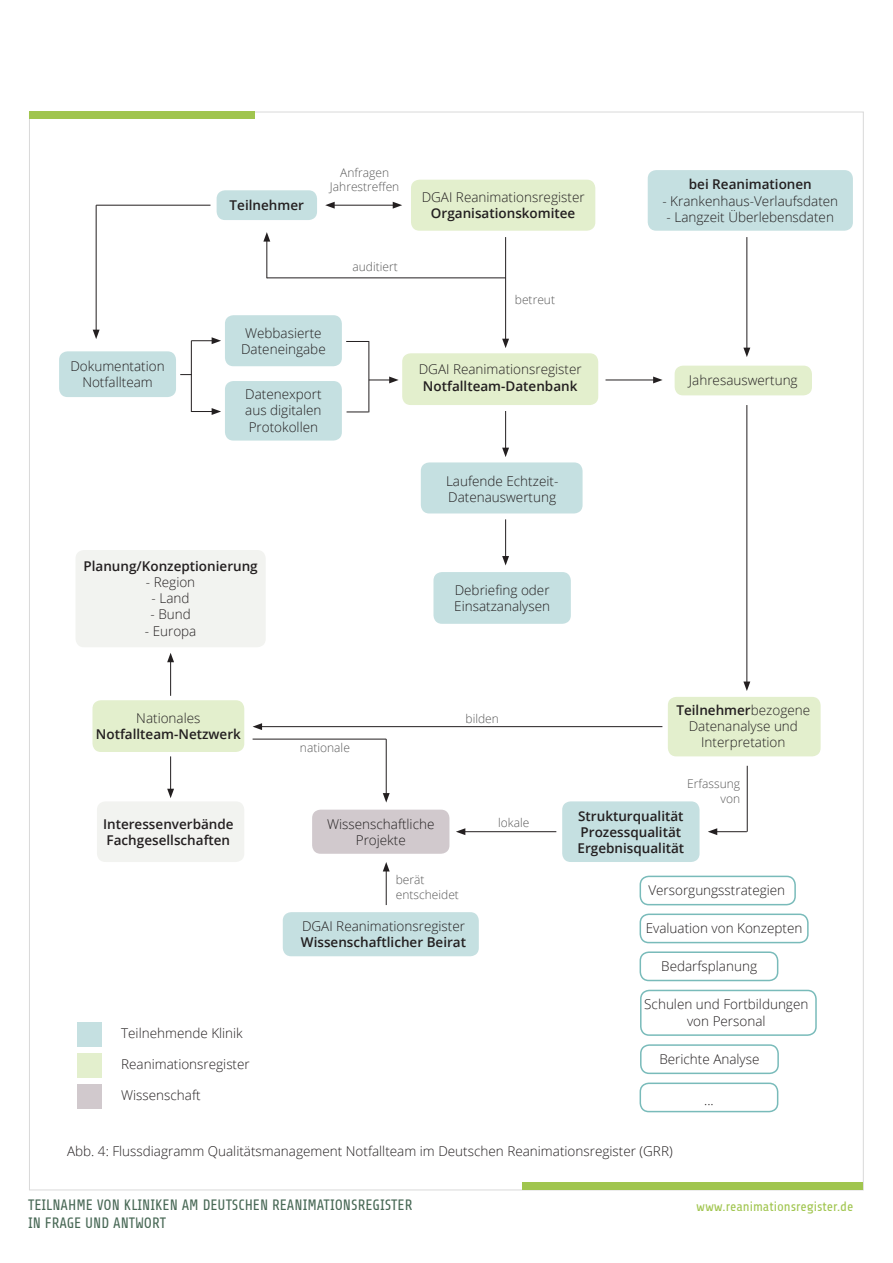
<style>
.page{position:relative;width:893px;height:1263px;background:#fff}
.page>*{position:absolute;margin:0;border:0;box-sizing:border-box;transform-origin:0 0}
.t1{font:15px "Share";color:#486855}
.t2{font:300 13.5px/16.2px "Open Sans";color:#231f20;text-align:center}
.t3{font:600 13.5px/16.2px "Open Sans";color:#231f20}
.t4{font:13.5px "Share";color:#a0c54e}
.t5{font:300 12px/14.4px "Open Sans";color:#595959;text-align:center}
.s1{font-weight:600}
</style>
<div class="page">
<div style="left:29px;top:112px;width:225px;height:7px;background:#a0c54e"></div>
<div style="left:523px;top:1182px;width:340px;height:7px;background:#a0c54e"></div>
<div style="left:97px;top:801px;width:147px;height:61px;background:#f2f3f0;border-radius:9px"></div>
<div style="left:217px;top:190px;width:100px;height:30px;background:#c5e0e1;border-radius:9px"></div>
<div style="left:59px;top:351px;width:117px;height:46px;background:#c5e0e1;border-radius:9px"></div>
<div style="left:225px;top:381px;width:117px;height:60px;background:#c5e0e1;border-radius:9px"></div>
<div style="left:225px;top:315px;width:117px;height:51px;background:#c5e0e1;border-radius:9px"></div>
<div style="left:421px;top:462px;width:162px;height:51px;background:#c5e0e1;border-radius:9px"></div>
<div style="left:402px;top:353px;width:196px;height:52px;background:#e3efcd;border-radius:9px"></div>
<div style="left:411px;top:180px;width:184px;height:51px;background:#e3efcd;border-radius:9px"></div>
<div style="left:433px;top:572px;width:138px;height:52px;background:#c5e0e1;border-radius:9px"></div>
<div style="left:648px;top:170px;width:205px;height:61px;background:#c5e0e1;border-radius:9px"></div>
<div style="left:675px;top:366px;width:137px;height:29px;background:#e3efcd;border-radius:9px"></div>
<div style="left:668px;top:697px;width:153px;height:59px;background:#e3efcd;border-radius:9px"></div>
<div style="left:76px;top:550px;width:190px;height:97px;background:#f2f3f0;border-radius:9px"></div>
<div style="left:92px;top:700px;width:152px;height:52px;background:#e3efcd;border-radius:9px"></div>
<div style="left:312px;top:810px;width:137px;height:44px;background:#d1c9cd;border-radius:9px"></div>
<div style="left:283px;top:912px;width:196px;height:44px;background:#c5e0e1;border-radius:9px"></div>
<div style="left:562px;top:801px;width:138px;height:61px;background:#c5e0e1;border-radius:9px"></div>
<div style="left:640px;top:876px;width:156px;height:29px;border:2px solid #79bbba;border-radius:9px"></div>
<div style="left:640px;top:951px;width:138px;height:30px;border:2px solid #79bbba;border-radius:9px"></div>
<div style="left:640px;top:1044px;width:139px;height:30px;border:2px solid #79bbba;border-radius:9px"></div>
<div style="left:640px;top:913px;width:169px;height:30px;border:2px solid #79bbba;border-radius:9px"></div>
<div style="left:640px;top:990px;width:177px;height:46px;border:2px solid #79bbba;border-radius:9px"></div>
<div style="left:640px;top:1082px;width:138px;height:30px;border:2px solid #79bbba;border-radius:9px"></div>
<hr style="left:332px;top:205px;width:63px;height:1px;background:#231f20">
<svg style="left:325px;top:202px;width:10px;height:7px"></svg>
<svg style="left:393px;top:202px;width:9px;height:7px"></svg>
<hr style="left:505px;top:237px;width:1px;height:104px;background:#231f20">
<svg style="left:502px;top:339px;width:7px;height:9px"></svg>
<hr style="left:746px;top:237px;width:1px;height:113px;background:#231f20">
<svg style="left:743px;top:348px;width:7px;height:9px"></svg>
<hr style="left:505px;top:411px;width:1px;height:39px;background:#231f20">
<svg style="left:502px;top:448px;width:7px;height:9px"></svg>
<hr style="left:505px;top:519px;width:1px;height:39px;background:#231f20">
<svg style="left:502px;top:556px;width:7px;height:9px"></svg>
<hr style="left:96px;top:205px;width:1px;height:127px;background:#231f20">
<svg style="left:93px;top:330px;width:7px;height:9px"></svg>
<hr style="left:96px;top:205px;width:114px;height:1px;background:#231f20">
<svg style="left:369px;top:376px;width:30px;height:7px"></svg>
<svg style="left:191px;top:337px;width:30px;height:7px"></svg>
<svg style="left:192px;top:408px;width:29px;height:7px"></svg>
<hr style="left:191px;top:341px;width:1px;height:71px;background:#231f20">
<svg style="left:346px;top:341px;width:22px;height:1px"></svg>
<svg style="left:347px;top:412px;width:21px;height:1px"></svg>
<hr style="left:368px;top:341px;width:1px;height:71px;background:#231f20">
<hr style="left:267px;top:277px;width:239px;height:1px;background:#231f20">
<hr style="left:266px;top:239px;width:1px;height:39px;background:#231f20">
<svg style="left:263px;top:232px;width:7px;height:10px"></svg>
<hr style="left:605px;top:380px;width:50px;height:1px;background:#231f20">
<svg style="left:653px;top:376px;width:10px;height:7px"></svg>
<hr style="left:746px;top:405px;width:1px;height:279px;background:#231f20">
<svg style="left:743px;top:681px;width:7px;height:10px"></svg>
<hr style="left:260px;top:726px;width:402px;height:1px;background:#231f20">
<svg style="left:253px;top:723px;width:9px;height:7px"></svg>
<hr style="left:170px;top:660px;width:1px;height:36px;background:#231f20">
<svg style="left:167px;top:653px;width:7px;height:9px"></svg>
<hr style="left:170px;top:756px;width:1px;height:35px;background:#231f20">
<svg style="left:167px;top:789px;width:7px;height:9px"></svg>
<hr style="left:253px;top:739px;width:133px;height:1px;background:#231f20">
<hr style="left:386px;top:739px;width:1px;height:56px;background:#231f20">
<svg style="left:383px;top:793px;width:7px;height:9px"></svg>
<hr style="left:463px;top:831px;width:93px;height:1px;background:#231f20">
<svg style="left:456px;top:828px;width:9px;height:7px"></svg>
<hr style="left:386px;top:869px;width:1px;height:36px;background:#231f20">
<svg style="left:383px;top:862px;width:7px;height:9px"></svg>
<hr style="left:747px;top:766px;width:1px;height:66px;background:#231f20">
<hr style="left:715px;top:831px;width:32px;height:1px;background:#231f20">
<svg style="left:708px;top:828px;width:9px;height:7px"></svg>
<div style="left:77px;top:1022px;width:24px;height:25px;background:#c5e0e1"></div>
<div style="left:77px;top:1053px;width:24px;height:25px;background:#e3efcd"></div>
<div style="left:77px;top:1084px;width:24px;height:25px;background:#d1c9cd"></div>
<p class="t2" style="left:70px;top:358px;width:96px">Dokumentation<br>Notfallteam</p>
<p class="t3" style="left:230px;top:197px;width:76px">Teilnehmer</p>
<p class="t5" style="left:330px;top:165px;width:71px">Anfragen<br>Jahrestreffen</p>
<p class="t5" style="left:353px;top:259px;width:47px">auditiert</p>
<p class="t2" style="left:241px;top:324px;width:86px;text-align:left">Webbasierte<br>Dateneingabe</p>
<p class="t2" style="left:245px;top:386px;width:78px">Datenexport</p>
<p class="t2" style="left:245px;top:402px;width:78px">aus digitalen</p>
<p class="t2" style="left:249px;top:418px;width:71px">Protokollen</p>
<p class="t2" style="left:422px;top:189px;width:164px">DGAI Reanimationsregister<br><span class="s1">Organisationskomitee</span></p>
<p class="t5" style="left:515px;top:292px;width:42px">betreut</p>
<p class="t2" style="left:419px;top:361px;width:164px">DGAI Reanimationsregister<br><span class="s1">Notfallteam-Datenbank</span></p>
<p class="t2" style="left:446px;top:472px;width:114px">Laufende Echtzeit-</p>
<p class="t2" style="left:448px;top:488px;width:109px">Datenauswertung</p>
<p class="t3" style="left:83px;top:557px;width:176px">Planung/Konzeptionierung</p>
<p class="t2" style="left:146px;top:573px;width:51px">- Region</p>
<p class="t2" style="left:152px;top:590px;width:39px">- Land</p>
<p class="t2" style="left:150px;top:606px;width:42px">- Bund</p>
<p class="t2" style="left:145px;top:622px;width:53px">- Europa</p>
<p class="t2" style="left:454px;top:582px;width:97px;text-align:left">Debriefing oder<br>Einsatzanalysen</p>
<p class="t2" style="left:136px;top:710px;width:66px">Nationales</p>
<p class="t3" style="left:96px;top:726px;width:147px">Notfallteam-Netzwerk</p>
<p class="t5" style="left:300px;top:740px;width:51px">nationale</p>
<p class="t5" style="left:466px;top:711px;width:35px">bilden</p>
<p class="t3" style="left:689px;top:176px;width:125px">bei Reanimationen</p>
<p class="t2" style="left:662px;top:192px;width:177px">- Krankenhaus-Verlaufsdaten</p>
<p class="t2" style="left:667px;top:208px;width:169px">- Langzeit Überlebensdaten</p>
<p class="t2" style="left:689px;top:372px;width:110px">Jahresauswertung</p>
<p class="t2" style="left:676px;top:702px;width:135px"><span class="s1">Teilnehmer</span>bezogene<br>Datenanalyse und</p>
<p class="t2" style="left:701px;top:734px;width:86px">Interpretation</p>
<p class="t5" style="left:687px;top:776px;width:54px">Erfassung</p>
<p class="t5" style="left:720px;top:791px;width:21px">von</p>
<p class="t3" style="left:103px;top:815px;width:132px">Interessenverbände<br>Fachgesellschaften</p>
<p class="t2" style="left:121px;top:1025px;width:123px">Teilnehmende Klinik</p>
<p class="t2" style="left:121px;top:1055px;width:130px">Reanimationsregister</p>
<p class="t2" style="left:121px;top:1086px;width:81px">Wissenschaft</p>
<p class="t2" style="left:327px;top:815px;width:109px">Wissenschaftliche<br>Projekte</p>
<p class="t5" style="left:396px;top:872px;width:30px">berät</p>
<p class="t5" style="left:396px;top:887px;width:65px">entscheidet</p>
<p class="t2" style="left:301px;top:918px;width:167px;text-align:left">DGAI Reanimationsregister<br><span class="s1">Wissenschaftlicher Beirat</span></p>
<p class="t5" style="left:498px;top:815px;width:33px">lokale</p>
<p class="t3" style="left:578px;top:807px;width:107px">Strukturqualität</p>
<p class="t3" style="left:581px;top:823px;width:102px">Prozessqualität</p>
<p class="t3" style="left:577px;top:840px;width:108px">Ergebnisqualität</p>
<p class="t2" style="left:648px;top:882px;width:138px">Versorgungsstrategien</p>
<p class="t2" style="left:646px;top:920px;width:158px">Evaluation von Konzepten</p>
<p class="t2" style="left:661px;top:957px;width:97px">Bedarfsplanung</p>
<p class="t2" style="left:644px;top:996px;width:166px">Schulen und Fortbildungen von Personal</p>
<p class="t2" style="left:659px;top:1050px;width:102px">Berichte Analyse</p>
<p class="t2" style="left:704px;top:1091px;width:11px">...</p>
<p class="t2" style="left:67px;top:1142px;width:607px">Abb. 4: Flussdiagramm Qualitätsmanagement Notfallteam im Deutschen Reanimationsregister (GRR)</p>
<p class="t1" style="left:28px;top:1197px;width:386px">TEILNAHME VON KLINIKEN AM DEUTSCHEN REANIMATIONSREGISTER</p>
<p class="t4" style="left:696px;top:1199px;width:159px">www.reanimationsregister.de</p>
<p class="t1" style="left:28px;top:1215px;width:140px">IN FRAGE UND ANTWORT</p>
</div>
